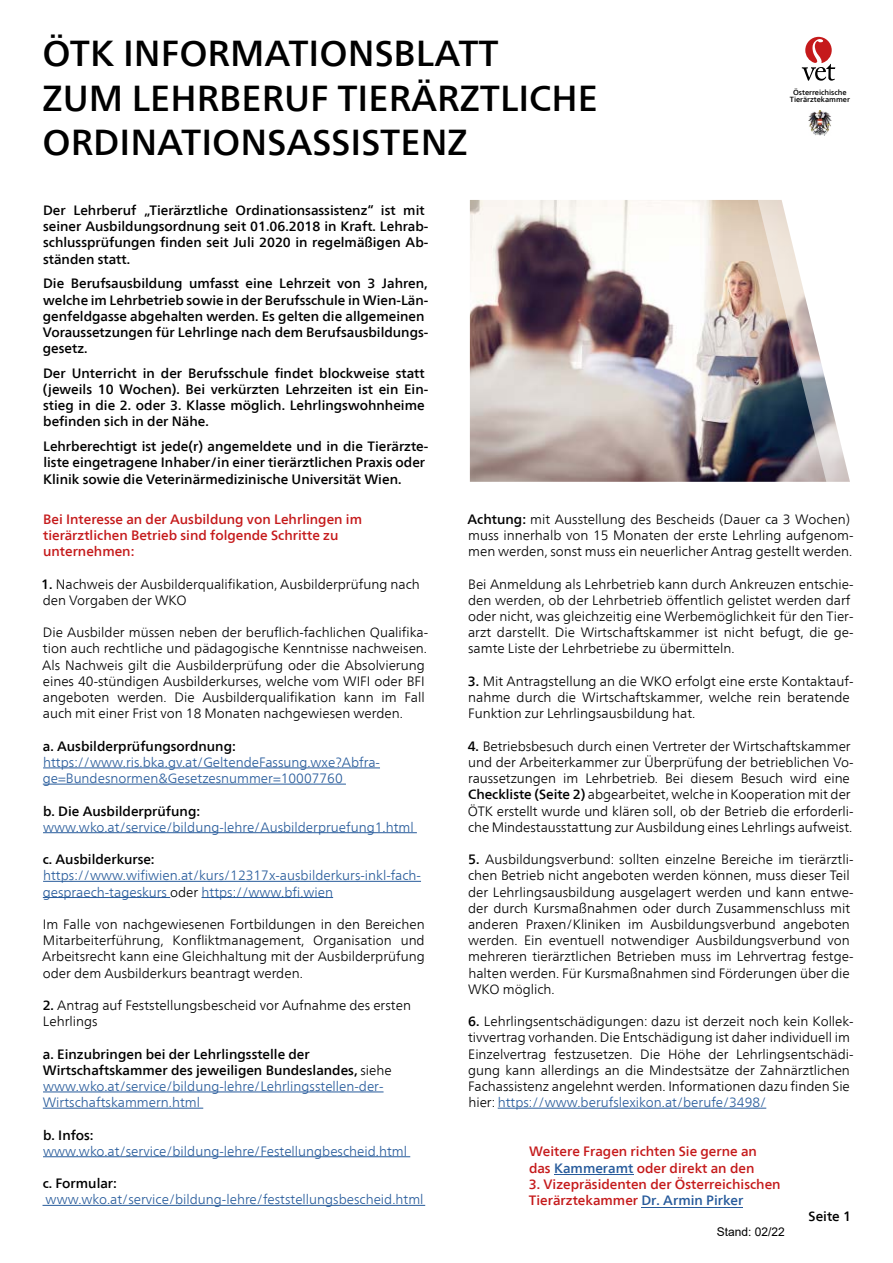
<style>
.page{position:relative;width:893px;height:1263px;background:#fff}
.page>*{position:absolute;margin:0;border:0;box-sizing:border-box;transform-origin:0 0}
.t1{font:500 36px/44.5px "Frutiger Neue LT Com";color:#000}
.t2{font:300 13.5px/16.2px "Frutiger Neue LT Com";color:#000}
.t3{font:500 13.5px/16.2px "Frutiger Neue LT Com";color:#000}
.t4{font:300 13.5px/16.2px "Frutiger Neue LT Com";color:#275b9b}
.t5{font:500 13.5px/16.2px "Frutiger Neue LT Com";color:#c51a1b}
.t6{font:12px "Arial";color:#000}
.t7{font:500 7.5px/7.6px "Frutiger Neue LT Com";color:#000;text-align:center}
.s1{font-weight:500}
.s2{color:#000}
.s3{font-weight:300}
.s4{font-weight:300;color:#275b9b}
.s5{color:#275b9b}
.s6{color:#265a9b}
</style>
<div class="page">
<hr style="left:43px;top:767px;width:337px;height:1px;background:#275b9b">
<hr style="left:43px;top:784px;width:303px;height:1px;background:#275b9b">
<hr style="left:43px;top:832px;width:374px;height:1px;background:#275b9b">
<hr style="left:43px;top:881px;width:378px;height:1px;background:#275b9b">
<hr style="left:43px;top:897px;width:127px;height:1px;background:#275b9b">
<hr style="left:201px;top:897px;width:132px;height:1px;background:#275b9b">
<hr style="left:43px;top:1091px;width:341px;height:1px;background:#275b9b">
<hr style="left:43px;top:1108px;width:160px;height:1px;background:#275b9b">
<hr style="left:43px;top:1156px;width:367px;height:1px;background:#275b9b">
<hr style="left:43px;top:1205px;width:382px;height:1px;background:#275b9b">
<hr style="left:498px;top:1108px;width:268px;height:1px;background:#275b9b">
<hr style="left:642px;top:1207px;width:101px;height:1px;background:#265a9b">
<hr style="left:554px;top:1174px;width:79px;height:1px;background:#265a9b">
<img style="left:470px;top:200px;width:287px;height:282px">
<svg style="left:757px;top:200px;width:93px;height:282px"></svg>
<svg style="left:802px;top:37px;width:33px;height:44px"></svg>
<img style="left:808px;top:111px;width:23px;height:24px">
<h1 class="t1" style="left:43px;top:31px;width:557px">ÖTK INFORMATIONSBLATT<br>ZUM LEHRBERUF TIERÄRZTLICHE<br>ORDINATIONSASSISTENZ</h1>
<p class="t3" style="left:43px;top:202px;width:387px">Der Lehrberuf „Tierärztliche Ordinationsassistenz“ ist mit seiner Ausbildungsordnung seit 01.06.2018 in Kraft. Lehrab&shy;schlussprüfungen finden seit Juli 2020 in regelmäßigen Ab&shy;ständen statt.</p>
<p class="t3" style="left:43px;top:275px;width:387px">Die Berufsausbildung umfasst eine Lehrzeit von 3 Jahren, welche im Lehrbetrieb sowie in der Berufsschule in Wien-Län&shy;genfeldgasse abgehalten werden. Es gelten die allgemeinen Voraussetzungen für Lehrlinge nach dem Berufsausbildungs&shy;gesetz.</p>
<p class="t3" style="left:43px;top:365px;width:387px">Der Unterricht in der Berufsschule findet blockweise statt (jeweils 10 Wochen). Bei verkürzten Lehrzeiten ist ein Ein&shy;stieg in die 2. oder 3. Klasse möglich. Lehrlingswohnheime befinden sich in der Nähe.</p>
<p class="t3" style="left:43px;top:438px;width:387px">Lehrberechtigt ist jede(r) angemeldete und in die Tierärzte&shy;liste eingetragene Inhaber/in einer tierärztlichen Praxis oder<br>Klinik sowie die Veterinärmedizinische Universität Wien.</p>
<p class="t7" style="left:790px;top:88px;width:62px">Österreichische<br>Tierärztekammer</p>
<p class="t5" style="left:43px;top:511px;width:321px">Bei Interesse an der Ausbildung von Lehrlingen im tierärztlichen Betrieb sind folgende Schritte zu unternehmen:</p>
<p class="t2" style="left:41px;top:576px;width:380px"><span class="s1">1.</span> Nachweis der Ausbilderqualifikation, Ausbilderprüfung nach den Vorgaben der WKO</p>
<p class="t2" style="left:42px;top:624px;width:388px">Die Ausbilder müssen neben der beruflich-fachlichen Qualifika&shy;tion auch rechtliche und pädagogische Kenntnisse nachweisen.<br>Als Nachweis gilt die Ausbilderprüfung oder die Absolvierung eines 40-stündigen Ausbilderkurses, welche vom WIFI oder BFI angeboten werden. Die Ausbilderqualifikation kann im Fall auch mit einer Frist von 18 Monaten nachgewiesen werden.</p>
<p class="t3" style="left:43px;top:738px;width:194px">a. Ausbilderprüfungsordnung:</p>
<p class="t4" style="left:43px;top:754px;width:339px">https://www.ris.bka.gv.at/GeltendeFassung.wxe?Abfra&shy;ge=Bundesnormen&amp;Gesetzesnummer=10007760</p>
<p class="t3" style="left:43px;top:802px;width:158px">b. Die Ausbilderprüfung:</p>
<p class="t4" style="left:43px;top:819px;width:372px">www.wko.at/service/bildung-lehre/Ausbilderpruefung1.html</p>
<p class="t3" style="left:43px;top:851px;width:113px">c. Ausbilderkurse:</p>
<p class="t4" style="left:43px;top:867px;width:380px">https://www.wifiwien.at/kurs/12317x-ausbilderkurs-inkl-fach&shy;gespraech-tageskurs <span class="s2">oder</span> https://www.bfi.wien</p>
<p class="t2" style="left:42px;top:916px;width:384px;text-align:justify">Im Falle von nachgewiesenen Fortbildungen in den Bereichen Mitarbeiterführung, Konfliktmanagement, Organisation und Arbeitsrecht kann eine Gleichhaltung mit der Ausbilderprüfung oder dem Ausbilderkurs beantragt werden.</p>
<p class="t2" style="left:43px;top:997px;width:370px"><span class="s1">2.</span> Antrag auf Feststellungsbescheid vor Aufnahme des ersten<br>Lehrlings</p>
<p class="t3" style="left:43px;top:1045px;width:350px">a. Einzubringen bei der Lehrlingsstelle der Wirtschaftskammer des jeweiligen Bundeslandes, <span class="s3">siehe </span><span class="s4">www.wko.at/service/bildung-lehre/Lehrlingsstellen-der-Wirtschaftskammern.html</span></p>
<p class="t3" style="left:43px;top:1126px;width:52px">b. Infos:</p>
<p class="t4" style="left:43px;top:1143px;width:366px">www.wko.at/service/bildung-lehre/Festellungbescheid.html</p>
<p class="t3" style="left:43px;top:1175px;width:76px">c. Formular:</p>
<p class="t4" style="left:46px;top:1191px;width:379px">www.wko.at/service/bildung-lehre/feststellungsbescheid.html</p>
<p class="t2" style="left:467px;top:511px;width:387px"><span class="s1">Achtung:</span> mit Ausstellung des Bescheids (Dauer ca 3 Wochen) muss innerhalb von 15 Monaten der erste Lehrling aufgenom&shy;men werden, sonst muss ein neuerlicher Antrag gestellt werden.</p>
<p class="t2" style="left:468px;top:576px;width:387px">Bei Anmeldung als Lehrbetrieb kann durch Ankreuzen entschie&shy;den werden, ob der Lehrbetrieb öffentlich gelistet werden darf oder nicht, was gleichzeitig eine Werbemöglichkeit für den Tier&shy;arzt darstellt. Die Wirtschaftskammer ist nicht befugt, die ge&shy;samte Liste der Lehrbetriebe zu übermitteln.</p>
<p class="t2" style="left:468px;top:673px;width:387px"><span class="s1">3.</span> Mit Antragstellung an die WKO erfolgt eine erste Kontaktauf&shy;nahme durch die Wirtschaftskammer, welche rein beratende<br>Funktion zur Lehrlingsausbildung hat.</p>
<p class="t2" style="left:468px;top:738px;width:387px"><span class="s1">4.</span> Betriebsbesuch durch einen Vertreter der Wirtschaftskammer und der Arbeiterkammer zur Überprüfung der betrieblichen Vo&shy;raussetzungen im Lehrbetrieb. Bei diesem Besuch wird eine <span class="s1">Checkliste (Seite 2)</span> abgearbeitet, welche in Kooperation mit der ÖTK erstellt wurde und klären soll, ob der Betrieb die erforderli&shy;che Mindestausstattung zur Ausbildung eines Lehrlings aufweist.</p>
<p class="t2" style="left:468px;top:851px;width:387px"><span class="s1">5.</span> Ausbildungsverbund: sollten einzelne Bereiche im tierärztli&shy;chen Betrieb nicht angeboten werden können, muss dieser Teil der Lehrlingsausbildung ausgelagert werden und kann entwe&shy;der durch Kursmaßnahmen oder durch Zusammenschluss mit anderen Praxen/Kliniken im Ausbildungsverbund angeboten werden. Ein eventuell notwendiger Ausbildungsverbund von mehreren tierärztlichen Betrieben muss im Lehrvertrag festge&shy;halten werden. Für Kursmaßnahmen sind Förderungen über die WKO möglich.</p>
<p class="t2" style="left:468px;top:1013px;width:387px"><span class="s1">6.</span> Lehrlingsentschädigungen: dazu ist derzeit noch kein Kollek&shy;tivvertrag vorhanden. Die Entschädigung ist daher individuell im Einzelvertrag festzusetzen. Die Höhe der Lehrlingsentschädi&shy;gung kann allerdings an die Mindestsätze der Zahnärztlichen Fachassistenz angelehnt werden. Informationen dazu finden Sie hier: <span class="s5">https://www.berufslexikon.at/berufe/3498/</span></p>
<p class="t5" style="left:529px;top:1143px;width:229px">Weitere Fragen richten Sie gerne an das <span class="s6">Kammeramt</span> oder direkt an den</p>
<p class="t5" style="left:529px;top:1176px;width:253px">3. Vizepräsidenten der Österreichischen<br>Tierärztekammer <span class="s6">Dr. Armin Pirker</span></p>
<p class="t6" style="left:717px;top:1223px;width:70px">Stand: 02/22</p>
<p class="t3" style="left:809px;top:1208px;width:44px">Seite 1</p>
</div>
